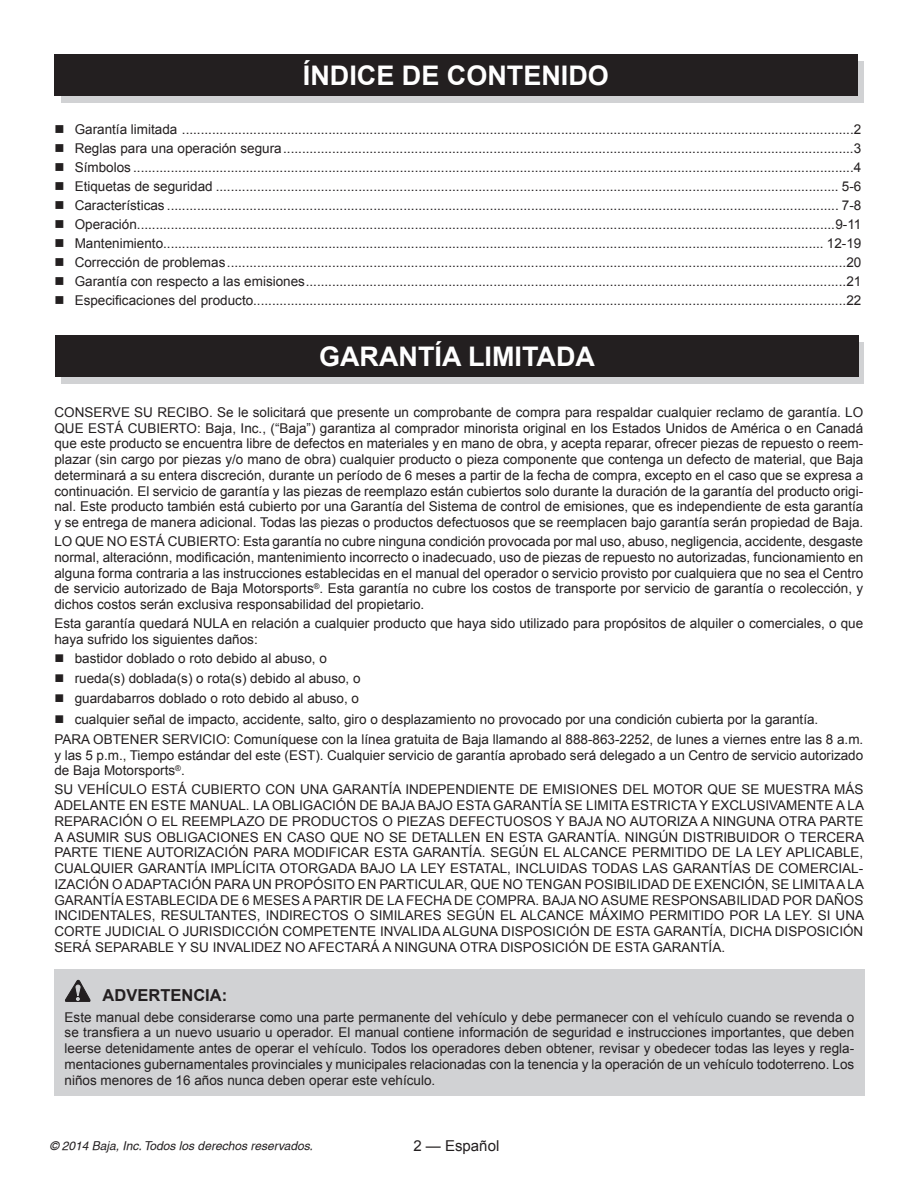
<style>
.page{position:relative;width:918px;height:1188px;background:#fff}
.page>*{position:absolute;margin:0;border:0;box-sizing:border-box;transform-origin:0 0}
.t1{font:700 27px "Arial";color:#fff}
.t2{font:700 16.5px "Arial";color:#231f20}
.t3{font:15px "Arial";color:#231f20}
.t4{font:13.5px/15.8px "Arial";color:#231f20;text-align:justify}
.t5{font:italic 12px "Helvetica";color:#231f20}
</style>
<div class="page">
<div style="left:61px;top:61px;width:803px;height:41px;background:#d1d2d4"></div>
<div style="left:54px;top:54px;width:804px;height:42px;background:#231f20"></div>
<div style="left:54px;top:969px;width:810px;height:126px;background:#d1d2d4"></div>
<svg style="left:65px;top:980px;width:25px;height:21px"></svg>
<div style="left:62px;top:342px;width:802px;height:42px;background:#d1d2d4"></div>
<div style="left:55px;top:335px;width:804px;height:42px;background:#231f20"></div>
<h1 class="t1" style="left:303px;top:57px;width:308px">ÍNDICE DE CONTENIDO</h1>
<p class="t4" style="left:54px;top:121px;width:808px">■ Garantía limitada ...................................................................................................................................................................................2</p>
<p class="t4" style="left:54px;top:140px;width:809px">■ Reglas para una operación segura........................................................................................................................................................3</p>
<p class="t4" style="left:54px;top:159px;width:809px">■ Símbolos ................................................................................................................................................................................................4</p>
<p class="t4" style="left:54px;top:178px;width:809px">■ Etiquetas de seguridad ...................................................................................................................................................................... 5-6</p>
<p class="t4" style="left:54px;top:197px;width:808px">■ Características ................................................................................................................................................................................... 7-8</p>
<p class="t4" style="left:54px;top:216px;width:808px">■ Operación..........................................................................................................................................................................................9-11</p>
<p class="t4" style="left:54px;top:235px;width:809px">■ Mantenimiento................................................................................................................................................................................ 12-19</p>
<p class="t4" style="left:54px;top:254px;width:808px">■ Corrección de problemas.....................................................................................................................................................................20</p>
<p class="t4" style="left:54px;top:273px;width:808px">■ Garantía con respecto a las emisiones................................................................................................................................................21</p>
<p class="t4" style="left:54px;top:292px;width:808px">■ Especificaciones del producto..............................................................................................................................................................22</p>
<h1 class="t1" style="left:319px;top:338px;width:277px">GARANTÍA LIMITADA</h1>
<p class="t4" style="left:54px;top:404px;width:810px">CONSERVE SU RECIBO. Se le solicitará que presente un comprobante de compra para respaldar cualquier reclamo de garantía. LO QUE ESTÁ CUBIERTO: Baja, Inc., (“Baja”) garantiza al comprador minorista original en los Estados Unidos de América o en Canadá que este producto se encuentra libre de defectos en materiales y en mano de obra, y acepta reparar, ofrecer piezas de repuesto o reem&shy;plazar (sin cargo por piezas y/o mano de obra) cualquier producto o pieza componente que contenga un defecto de material, que Baja determinará a su entera discreción, durante un período de 6 meses a partir de la fecha de compra, excepto en el caso que se expresa a continuación. El servicio de garantía y las piezas de reemplazo están cubiertos solo durante la duración de la garantía del producto origi&shy;nal. Este producto también está cubierto por una Garantía del Sistema de control de emisiones, que es independiente de esta garantía y se entrega de manera adicional. Todas las piezas o productos defectuosos que se reemplacen bajo garantía serán propiedad de Baja.</p>
<p class="t4" style="left:54px;top:534px;width:810px">LO QUE NO ESTÁ CUBIERTO: Esta garantía no cubre ninguna condición provocada por mal uso, abuso, negligencia, accidente, desgaste normal, alteraciónn, modificación, mantenimiento incorrecto o inadecuado, uso de piezas de repuesto no autorizadas, funcionamiento en alguna forma contraria a las instrucciones establecidas en el manual del operador o servicio provisto por cualquiera que no sea el Centro de servicio autorizado de Baja Motorsports<sup>®</sup>. Esta garantía no cubre los costos de transporte por servicio de garantía o recolección, y dichos costos serán exclusiva responsabilidad del propietario.</p>
<p class="t4" style="left:54px;top:616px;width:810px">Esta garantía quedará NULA en relación a cualquier producto que haya sido utilizado para propósitos de alquiler o comerciales, o que haya sufrido los siguientes daños:</p>
<p class="t4" style="left:54px;top:650px;width:274px">■ bastidor doblado o roto debido al abuso, o</p>
<p class="t4" style="left:54px;top:671px;width:308px">■ rueda(s) doblada(s) o rota(s) debido al abuso, o</p>
<p class="t4" style="left:54px;top:691px;width:306px">■ guardabarros doblado o roto debido al abuso, o</p>
<p class="t4" style="left:54px;top:709px;width:810px;line-height:20.2px">■ cualquier señal de impacto, accidente, salto, giro o desplazamiento no provocado por una condición cubierta por la garantía.<br>PARA OBTENER SERVICIO: Comuníquese con la línea gratuita de Baja llamando al 888-863-2252, de lunes a viernes entre las 8 a.m.</p>
<p class="t4" style="left:54px;top:747px;width:810px">y las 5 p.m., Tiempo estándar del este (EST). Cualquier servicio de garantía aprobado será delegado a un Centro de servicio autorizado de Baja Motorsports<sup>®</sup>.</p>
<p class="t4" style="left:54px;top:782px;width:811px">SU VEHÍCULO ESTÁ CUBIERTO CON UNA GARANTÍA INDEPENDIENTE DE EMISIONES DEL MOTOR QUE SE MUESTRA MÁS ADELANTE EN ESTE MANUAL. LA OBLIGACIÓN DE BAJA BAJO ESTA GARANTÍA SE LIMITA ESTRICTA Y EXCLUSIVAMENTE A LA REPARACIÓN O EL REEMPLAZO DE PRODUCTOS O PIEZAS DEFECTUOSOS Y BAJA NO AUTORIZA A NINGUNA OTRA PARTE A ASUMIR SUS OBLIGACIONES EN CASO QUE NO SE DETALLEN EN ESTA GARANTÍA. NINGÚN DISTRIBUIDOR O TERCERA PARTE TIENE AUTORIZACIÓN PARA MODIFICAR ESTA GARANTÍA. SEGÚN EL ALCANCE PERMITIDO DE LA LEY APLICABLE, CUALQUIER GARANTÍA IMPLÍCITA OTORGADA BAJO LA LEY ESTATAL, INCLUIDAS TODAS LAS GARANTÍAS DE COMERCIAL-IZACIÓN O ADAPTACIÓN PARA UN PROPÓSITO EN PARTICULAR, QUE NO TENGAN POSIBILIDAD DE EXENCIÓN, SE LIMITA A LA GARANTÍA ESTABLECIDA DE 6 MESES A PARTIR DE LA FECHA DE COMPRA. BAJA NO ASUME RESPONSABILIDAD POR DAÑOS INCIDENTALES, RESULTANTES, INDIRECTOS O SIMILARES SEGÚN EL ALCANCE MÁXIMO PERMITIDO POR LA LEY. SI UNA CORTE JUDICIAL O JURISDICCIÓN COMPETENTE INVALIDA ALGUNA DISPOSICIÓN DE ESTA GARANTÍA, DICHA DISPOSICIÓN SERÁ SEPARABLE Y SU INVALIDEZ NO AFECTARÁ A NINGUNA OTRA DISPOSICIÓN DE ESTA GARANTÍA.</p>
<p class="t2" style="left:103px;top:985px;width:126px">ADVERTENCIA:</p>
<p class="t4" style="left:65px;top:1009px;width:791px">Este manual debe considerarse como una parte permanente del vehículo y debe permanecer con el vehículo cuando se revenda o se transfiera a un nuevo usuario u operador. El manual contiene información de seguridad e instrucciones importantes, que deben leerse detenidamente antes de operar el vehículo. Todos los operadores deben obtener, revisar y obedecer todas las leyes y regla&shy;mentaciones gubernamentales provinciales y municipales relacionadas con la tenencia y la operación de un vehículo todoterreno. Los niños menores de 16 años nunca deben operar este vehículo.</p>
<p class="t5" style="left:50px;top:1139px;width:265px">© 2014 Baja, Inc. Todos los derechos reservados.</p>
<p class="t3" style="left:413px;top:1136px;width:87px">2 — Español</p>
</div>
